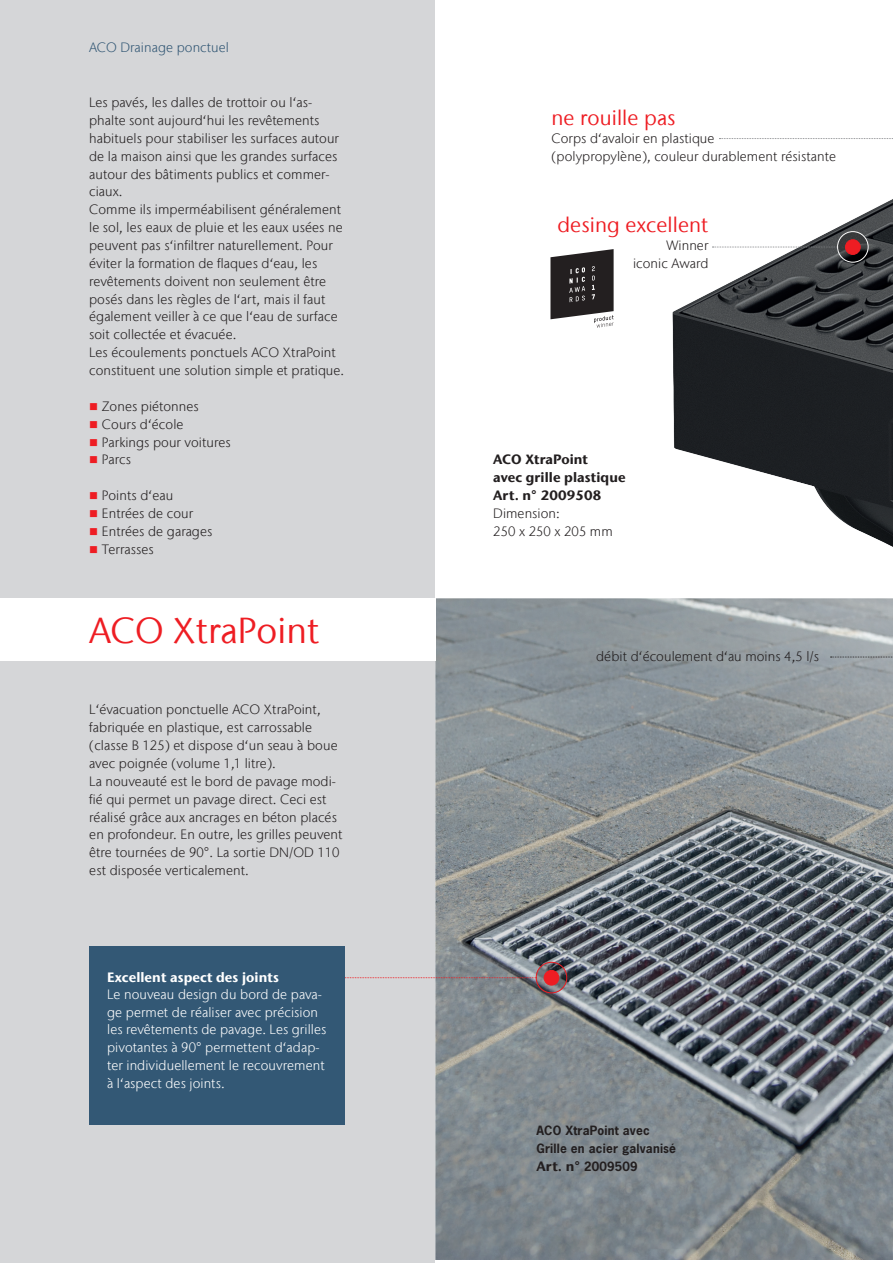
<style>
.page{position:relative;width:893px;height:1263px;background:#fff}
.page>*{position:absolute;margin:0;border:0;box-sizing:border-box;transform-origin:0 0}
.Heading{font:36px "Stone Sans IIITC Com";letter-spacing:.005em;color:#ee1d23}
.Intermediate_heading{font:21px "Stone Sans IIITC Com";letter-spacing:.005em;color:#ee1d23}
.Body_copy{font:300 13.5px/17.9px "Stone Sans IIITC Com";letter-spacing:.005em;color:#231f20}
.Info_box_title{font:300 13.5px/17.9px "Stone Sans IIITC Com";letter-spacing:.005em;color:#fff}
.Enumeration_1{font:300 13.5px "Stone Sans IIITC Com";letter-spacing:.005em;color:#231f20}
.Enumeration_1_Product_benefits{font:300 13.5px "Stone Sans IIITC Com";letter-spacing:.005em;color:#231f20}
.Subheadline{font:700 13.5px/17.9px "Stone Sans IIITC Com";letter-spacing:.005em;color:#231f20}
.Body_copy-2{font:700 13.5px "Stone Sans IIITC Com";letter-spacing:.005em;color:#fff}
.Rubrication{font:300 13.5px "Stone Sans IIITC Com";letter-spacing:.005em;color:#335875}
.t1{font:700 12px/18px "News Gothic";letter-spacing:.015em;color:#231f20}
.s1{color:#ee1d23}
.s2{font-family:"Stone Sans IIITC Com";font-size:13.5px}
</style>
<div class="page">
<img style="left:435px;top:598px;width:458px;height:661px">
<img style="left:668px;top:199px;width:225px;height:589px">
<div style="left:0;top:0;width:435px;height:1263px;background:#d1d2d4"></div>
<div style="left:0;top:598px;width:435px;height:63px;background:#fff"></div>
<svg style="left:719px;top:138px;width:174px;height:1px"></svg>
<svg style="left:344px;top:977px;width:192px;height:1px"></svg>
<svg style="left:830px;top:657px;width:63px;height:1px"></svg>
<svg style="left:550px;top:249px;width:64px;height:79px"></svg>
<svg style="left:712px;top:247px;width:125px;height:1px"></svg>
<div style="left:89px;top:946px;width:255px;height:179px;background:#335875"></div>
<svg style="left:537px;top:963px;width:29px;height:29px"></svg>
<div style="left:536px;top:962px;width:31px;height:31px;border:2px solid #231f20;border-radius:50%"></div>
<div style="left:544px;top:970px;width:15px;height:15px;background:#ee1d23;border-radius:50%"></div>
<div style="left:544px;top:970px;width:15px;height:15px;border:1px solid #ee1d23;border-radius:50%"></div>
<div style="left:536px;top:962px;width:31px;height:31px;border:1px solid #ee1d23;border-radius:50%"></div>
<svg style="left:838px;top:232px;width:30px;height:30px"></svg>
<div style="left:837px;top:231px;width:31px;height:32px;border:2px solid #231f20;border-radius:50%"></div>
<div style="left:845px;top:240px;width:15px;height:14px;background:#ee1d23;border-radius:50%"></div>
<div style="left:845px;top:239px;width:16px;height:16px;border:1px solid #ee1d23;border-radius:50%"></div>
<div style="left:837px;top:231px;width:31px;height:32px;border:1px solid #fff;border-radius:50%"></div>
<p class="Rubrication" style="left:89px;top:38px;width:141px">ACO Drainage ponctuel</p>
<p class="Body_copy" style="left:89px;top:93px;width:256px">Les pavés, les dalles de trottoir ou l‘as&shy;phalte sont aujourd‘hui les revêtements habituels pour stabiliser les surfaces autour de la maison ainsi que les grandes surfaces autour des bâtiments publics et commer&shy;ciaux.<br>Comme ils imperméabilisent généralement le sol, les eaux de pluie et les eaux usées ne peuvent pas s‘infiltrer naturellement. Pour éviter la formation de flaques d‘eau, les revêtements doivent non seulement être posés dans les règles de l‘art, mais il faut également veiller à ce que l‘eau de surface soit collectée et évacuée.<br>Les écoulements ponctuels ACO XtraPoint constituent une solution simple et pratique.</p>
<p class="Enumeration_1_Product_benefits" style="left:89px;top:398px;width:111px"><span class="s1">■</span> Zones piétonnes</p>
<p class="Enumeration_1_Product_benefits" style="left:89px;top:416px;width:96px"><span class="s1">■</span> Cours d‘école</p>
<p class="Enumeration_1_Product_benefits" style="left:89px;top:433px;width:143px"><span class="s1">■</span> Parkings pour voitures</p>
<p class="Enumeration_1_Product_benefits" style="left:89px;top:451px;width:43px"><span class="s1">■</span> Parcs</p>
<p class="Enumeration_1_Product_benefits" style="left:89px;top:487px;width:86px"><span class="s1">■</span> Points d‘eau</p>
<p class="Enumeration_1_Product_benefits" style="left:89px;top:505px;width:106px"><span class="s1">■</span> Entrées de cour</p>
<p class="Enumeration_1_Product_benefits" style="left:89px;top:523px;width:125px"><span class="s1">■</span> Entrées de garages</p>
<p class="Enumeration_1_Product_benefits" style="left:89px;top:541px;width:66px"><span class="s1">■</span> Terrasses</p>
<p class="Heading" style="left:89px;top:608px;width:232px">ACO XtraPoint</p>
<p class="Body_copy" style="left:89px;top:701px;width:255px">L‘évacuation ponctuelle ACO XtraPoint, fabriquée en plastique, est carrossable (classe B 125) et dispose d‘un seau à boue avec poignée (volume 1,1 litre).<br>La nouveauté est le bord de pavage modi&shy;fié qui permet un pavage direct. Ceci est réalisé grâce aux ancrages en béton placés en profondeur. En outre, les grilles peuvent être tournées de 90°. La sortie DN/OD 110 est disposée verticalement.</p>
<p class="Body_copy-2" style="left:107px;top:969px;width:173px">Excellent aspect des joints</p>
<p class="Info_box_title" style="left:107px;top:985px;width:221px">Le nouveau design du bord de pava&shy;ge permet de réaliser avec précision les revêtements de pavage. Les grilles pivotantes à 90° permettent d‘adap&shy;ter individuellement le recouvrement à l‘aspect des joints.</p>
<p class="Intermediate_heading" style="left:551px;top:105px;width:126px">ne rouille pas</p>
<p class="Enumeration_1" style="left:551px;top:130px;width:164px">Corps d‘avaloir en plastique</p>
<p class="Enumeration_1" style="left:551px;top:148px;width:286px">(polypropylène), couleur durablement résistante</p>
<p class="Intermediate_heading" style="left:557px;top:212px;width:153px">desing excellent</p>
<p class="Enumeration_1" style="left:667px;top:237px;width:43px">Winner</p>
<p class="Enumeration_1" style="left:633px;top:255px;width:77px">iconic Award</p>
<p class="Subheadline" style="left:493px;top:450px;width:134px">ACO XtraPoint<br>avec grille plastique</p>
<p class="Subheadline" style="left:493px;top:486px;width:110px">Art. n° 2009508</p>
<p class="Body_copy" style="left:493px;top:504px;width:68px">Dimension:</p>
<p class="Body_copy" style="left:493px;top:522px;width:121px">250 x 250 x 205 mm</p>
<p class="Enumeration_1" style="left:596px;top:648px;width:225px">débit d‘écoulement d‘au moins 4,5 l/s</p>
<p class="t1" style="left:536px;top:1121px;width:141px">ACO XtraPoint avec<br>Grille en acier galvanisé</p>
<p class="t1" style="left:536px;top:1157px;width:103px"><span class="s2">Art. n°</span> 2009509</p>
</div>
